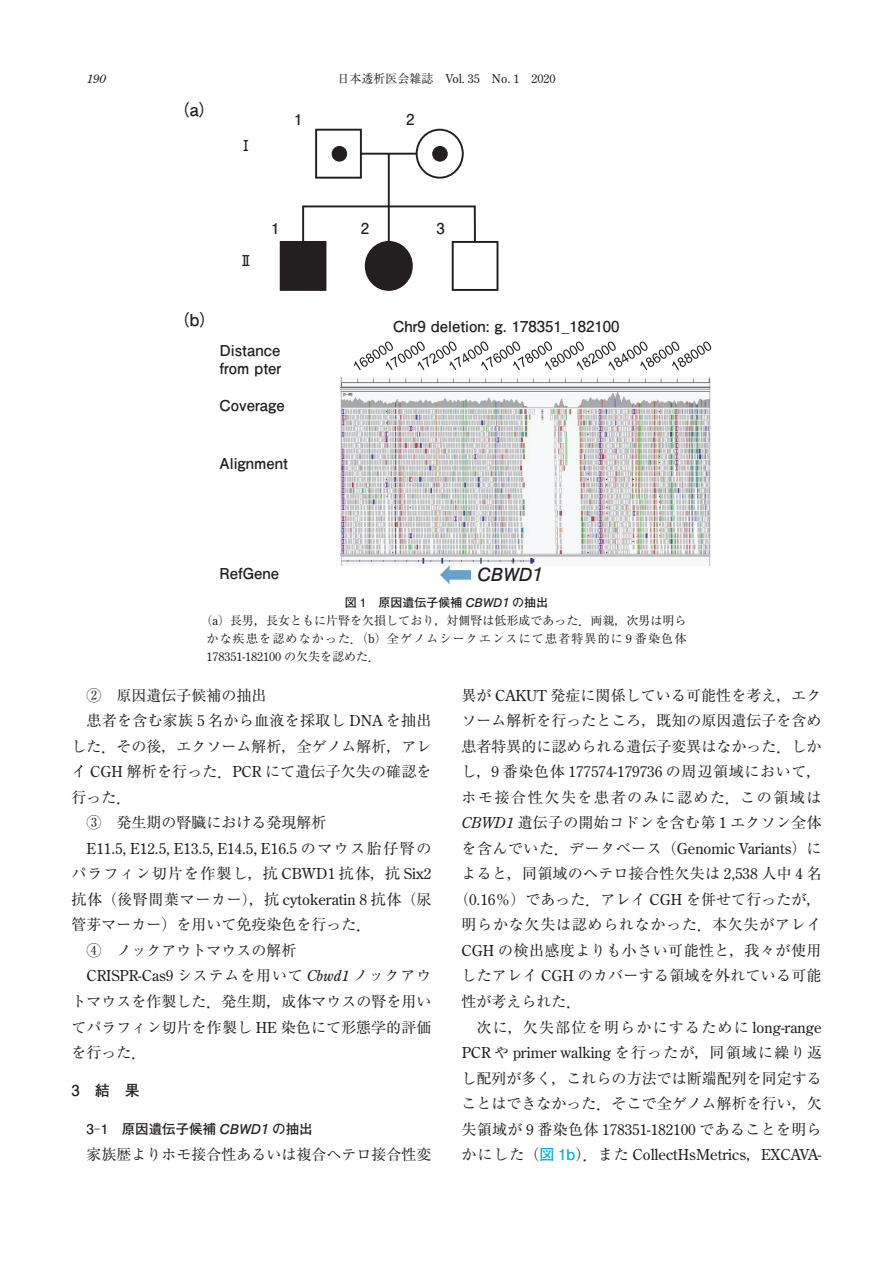
<style>
.page{position:relative;width:893px;height:1263px;background:#fff}
.page>*{position:absolute;margin:0;border:0;box-sizing:border-box;transform-origin:0 0}
.t1{font:700 18px "Futo Go B101 Pro";color:#231f20}
.t2{font:700 16.5px "Futo Go B101 Pro";color:#231f20}
.t3{font:15px/25.5px "Ryumin Pro";letter-spacing:.005em;color:#231f20;text-align:justify}
.t4{font:15px "Century Old Style Std";color:#231f20}
.t5{font:700 15px/18px "Futo Go B101 Pro";color:#231f20}
.t6{font:15px "Ryumin Pro";letter-spacing:.045em;color:#231f20}
.t7{font:15px "Ryumin Pro";letter-spacing:.035em;color:#231f20}
.t8{font:15px "Ryumin Pro";letter-spacing:.055em;color:#231f20}
.t9{font:15px "Ryumin Pro";letter-spacing:.08em;color:#231f20}
.t10{font:15px "Ryumin Pro";letter-spacing:.075em;color:#231f20}
.t11{font:15px "Ryumin Pro";letter-spacing:.03em;color:#231f20}
.t12{font:15px "Ryumin Pro";letter-spacing:.05em;color:#231f20}
.t13{font:15px "Ryumin Pro";letter-spacing:.105em;color:#231f20}
.t14{font:700 13.5px "Futo Go B101 Pro";color:#231f20}
.t15{font:12px/18px "Ryumin Pro";letter-spacing:.1em;color:#231f20;text-align:center}
.t16{font:12px "Century Old Style Std";color:#231f20}
.t17{font:700 12px "Futo Go B101 Pro";color:#231f20}
.t18{font:italic 12px "Century Old Style Std";color:#231f20}
.s1{font-family:"Ryumin Pro"}
.s2{font-family:"Century Old Style Std"}
.s3{font-family:"Hira Min Pro W3"}
.s4{font-family:"Century Old Style Std";font-style:italic}
.s5{font-family:"Ryumin Pro";font-weight:400}
.s6{font-family:"Futo Go B101 Pro";font-weight:700;color:#00aeef}
</style>
<div class="page">
<div style="left:315px;top:129px;width:47px;height:50px;border:2px solid #231f20"></div>
<div style="left:452px;top:241px;width:46px;height:50px;border:2px solid #231f20"></div>
<div style="left:281px;top:242px;width:44px;height:48px;background:#231f20"></div>
<div style="left:280px;top:241px;width:46px;height:50px;border:2px solid #231f20"></div>
<div style="left:416px;top:129px;width:48px;height:50px;border:2px solid #231f20;border-radius:50%"></div>
<div style="left:366px;top:242px;width:46px;height:48px;background:#231f20;border-radius:50%"></div>
<div style="left:365px;top:241px;width:48px;height:50px;border:2px solid #231f20;border-radius:50%"></div>
<hr style="left:361px;top:153px;width:56px;height:2px;background:#231f20">
<hr style="left:388px;top:154px;width:2px;height:88px;background:#231f20">
<div style="left:302px;top:205px;width:174px;height:38px;border:2px solid #231f20"></div>
<div style="left:332px;top:146px;width:15px;height:15px;background:#231f20;border-radius:50%"></div>
<div style="left:332px;top:146px;width:15px;height:16px;border:1px solid #231f20;border-radius:50%"></div>
<div style="left:433px;top:146px;width:14px;height:15px;background:#231f20;border-radius:50%"></div>
<div style="left:432px;top:146px;width:16px;height:16px;border:1px solid #231f20;border-radius:50%"></div>
<img style="left:341px;top:378px;width:370px;height:187px">
<svg style="left:354px;top:341px;width:357px;height:29px"></svg>
<svg style="left:440px;top:565px;width:31px;height:19px"></svg>
<p class="t18" style="left:86px;top:71px;width:21px">190</p>
<p class="t16" style="left:338px;top:71px;width:219px"><span class="s1">日本透析医会雑誌</span> Vol. 35 No. 1 2020</p>
<p class="t2" style="left:173px;top:96px;width:44px">（a）</p>
<p class="t5" style="left:238px;top:134px;width:16px">Ⅰ</p>
<p class="t5" style="left:294px;top:108px;width:10px">1</p>
<p class="t5" style="left:238px;top:250px;width:16px">Ⅱ</p>
<p class="t5" style="left:271px;top:218px;width:10px">1</p>
<p class="t2" style="left:173px;top:306px;width:44px">（b）</p>
<p class="t5" style="left:220px;top:339px;width:63px">Distance from pter</p>
<p class="t5" style="left:220px;top:394px;width:67px">Coverage</p>
<p class="t5" style="left:220px;top:453px;width:70px">Alignment</p>
<p class="t5" style="left:406px;top:108px;width:10px">2</p>
<p class="t5" style="left:361px;top:218px;width:10px">2</p>
<p class="t5" style="left:437px;top:218px;width:10px">3</p>
<p class="t5" style="left:393px;top:315px;width:228px">Chr9 deletion: g. 178351_182100</p>
<p class="t5" style="left:220px;top:562px;width:61px">RefGene</p>
<p class="t1" style="left:477px;top:560px;width:67px">CBWD1</p>
<p class="t17" style="left:345px;top:593px;width:205px">図 1　原因遺伝子候補 CBWD1 の抽出</p>
<p class="t15" style="left:200px;top:611px;width:488px">（<span class="s2">a</span>）長男<span class="s3">，</span>長女ともに片腎を欠損しており<span class="s3">，</span>対側腎は低形成であった<span class="s3">．</span>両親<span class="s3">，</span>次男は明らかな疾患を認めなかった<span class="s3">．</span>（<span class="s2">b</span>）全ゲノムシークエンスにて患者特異的に <span class="s2">9</span> 番染色体</p>
<p class="t16" style="left:206px;top:649px;width:175px">178351-182100 <span class="s1">の欠失を認めた</span><span class="s3">．</span></p>
<p class="t3" style="left:86px;top:681px;width:181px">② 原因遺伝子候補の抽出</p>
<p class="t3" style="left:86px;top:707px;width:347px">患者を含む家族 <span class="s2">5</span> 名から血液を採取し <span class="s2">DNA</span> を抽出</p>
<p class="t3" style="left:72px;top:732px;width:362px">した<span class="s3">．</span>その後<span class="s3">，</span>エクソーム解析<span class="s3">，</span>全ゲノム解析<span class="s3">，</span>アレ</p>
<p class="t3" style="left:72px;top:758px;width:361px">イ <span class="s2">CGH</span> 解析を行った<span class="s3">．</span><span class="s2">PCR</span> にて遺伝子欠失の確認を</p>
<p class="t3" style="left:71px;top:783px;width:61px">行った<span class="s3">．</span></p>
<p class="t3" style="left:86px;top:809px;width:241px">③ 発生期の腎臓における発現解析</p>
<p class="t4" style="left:86px;top:839px;width:346px">E11.5, E12.5, E13.5, E14.5, E16.5 <span class="s1">のマウス胎仔腎の</span></p>
<p class="t10" style="left:71px;top:862px;width:362px">パラフィン切片を作製し<span class="s3">，</span>抗 <span class="s2">CBWD1</span> 抗体<span class="s3">，</span>抗 <span class="s2">Six2</span></p>
<p class="t6" style="left:71px;top:887px;width:362px">抗体（後腎間葉マーカー）<span class="s3">，</span>抗 <span class="s2">cytokeratin 8</span> 抗体（尿</p>
<p class="t3" style="left:71px;top:911px;width:301px">管芽マーカー）を用いて免疫染色を行った<span class="s3">．</span></p>
<p class="t3" style="left:86px;top:936px;width:211px">④ ノックアウトマウスの解析</p>
<p class="t8" style="left:86px;top:964px;width:346px"><span class="s2">CRISPR-Cas9</span> システムを用いて <span class="s4">Cbwd1</span> ノックアウ</p>
<p class="t3" style="left:71px;top:987px;width:361px">トマウスを作製した<span class="s3">．</span>発生期<span class="s3">，</span>成体マウスの腎を用い</p>
<p class="t3" style="left:71px;top:1013px;width:362px">てパラフィン切片を作製し <span class="s2">HE</span> 染色にて形態学的評価</p>
<p class="t3" style="left:71px;top:1038px;width:76px">を行った<span class="s3">．</span></p>
<p class="t5" style="left:71px;top:1080px;width:70px">3　結　果</p>
<p class="t14" style="left:86px;top:1118px;width:228px">3<span class="s5">-</span>1　原因遺伝子候補 CBWD1 の抽出</p>
<p class="t3" style="left:86px;top:1140px;width:346px">家族歴よりホモ接合性あるいは複合ヘテロ接合性変</p>
<p class="t3" style="left:461px;top:681px;width:362px">異が <span class="s2">CAKUT</span> 発症に関係している可能性を考え<span class="s3">，</span>エク</p>
<p class="t3" style="left:462px;top:707px;width:361px">ソーム解析を行ったところ<span class="s3">，</span>既知の原因遺伝子を含め</p>
<p class="t3" style="left:462px;top:732px;width:361px">患者特異的に認められる遺伝子変異はなかった<span class="s3">．</span>しか</p>
<p class="t6" style="left:461px;top:760px;width:362px">し<span class="s3">，</span><span class="s2">9</span> 番染色体 <span class="s2">177574-179736</span> の周辺領域において<span class="s3">，</span></p>
<p class="t13" style="left:462px;top:785px;width:361px">ホモ接合性欠失を患者のみに認めた<span class="s3">．</span>この領域は</p>
<p class="t3" style="left:461px;top:809px;width:362px"><span class="s4">CBWD1</span> 遺伝子の開始コドンを含む第 <span class="s2">1</span> エクソン全体</p>
<p class="t7" style="left:461px;top:836px;width:362px">を含んでいた<span class="s3">．</span>データベース（<span class="s2">Genomic Variants</span>）に</p>
<p class="t3" style="left:462px;top:860px;width:362px">よると<span class="s3">，</span>同領域のヘテロ接合性欠失は <span class="s2">2,538</span> 人中 <span class="s2">4</span> 名</p>
<p class="t3" style="left:454px;top:885px;width:369px">（<span class="s2">0.16</span>％）であった<span class="s3">．</span>アレイ <span class="s2">CGH</span> を併せて行ったが<span class="s3">，</span></p>
<p class="t12" style="left:462px;top:913px;width:361px">明らかな欠失は認められなかった<span class="s3">．</span>本欠失がアレイ</p>
<p class="t11" style="left:462px;top:938px;width:361px"><span class="s2">CGH</span> の検出感度よりも小さい可能性と<span class="s3">，</span>我々が使用</p>
<p class="t3" style="left:461px;top:962px;width:362px">したアレイ <span class="s2">CGH</span> のカバーする領域を外れている可能</p>
<p class="t3" style="left:462px;top:987px;width:121px">性が考えられた<span class="s3">．</span></p>
<p class="t9" style="left:477px;top:1015px;width:347px">次に<span class="s3">，</span>欠失部位を明らかにするために <span class="s2">long-range</span></p>
<p class="t4" style="left:462px;top:1043px;width:361px">PCR <span class="s1">や</span> primer walking <span class="s1">を行ったが</span><span class="s3">，</span><span class="s1">同領域に繰り返</span></p>
<p class="t3" style="left:462px;top:1064px;width:361px">し配列が多く<span class="s3">，</span>これらの方法では断端配列を同定することはできなかった<span class="s3">．</span>そこで全ゲノム解析を行い<span class="s3">，</span>欠失領域が <span class="s2">9</span> 番染色体 <span class="s2">178351-182100</span> であることを明ら</p>
<p class="t4" style="left:462px;top:1145px;width:361px"><span class="s1">かにした（</span><span class="s6">図 1b</span><span class="s1">）</span><span class="s3">．</span><span class="s1">また</span> CollectHsMetrics<span class="s3">，</span>EXCAVA-</p>
</div>
